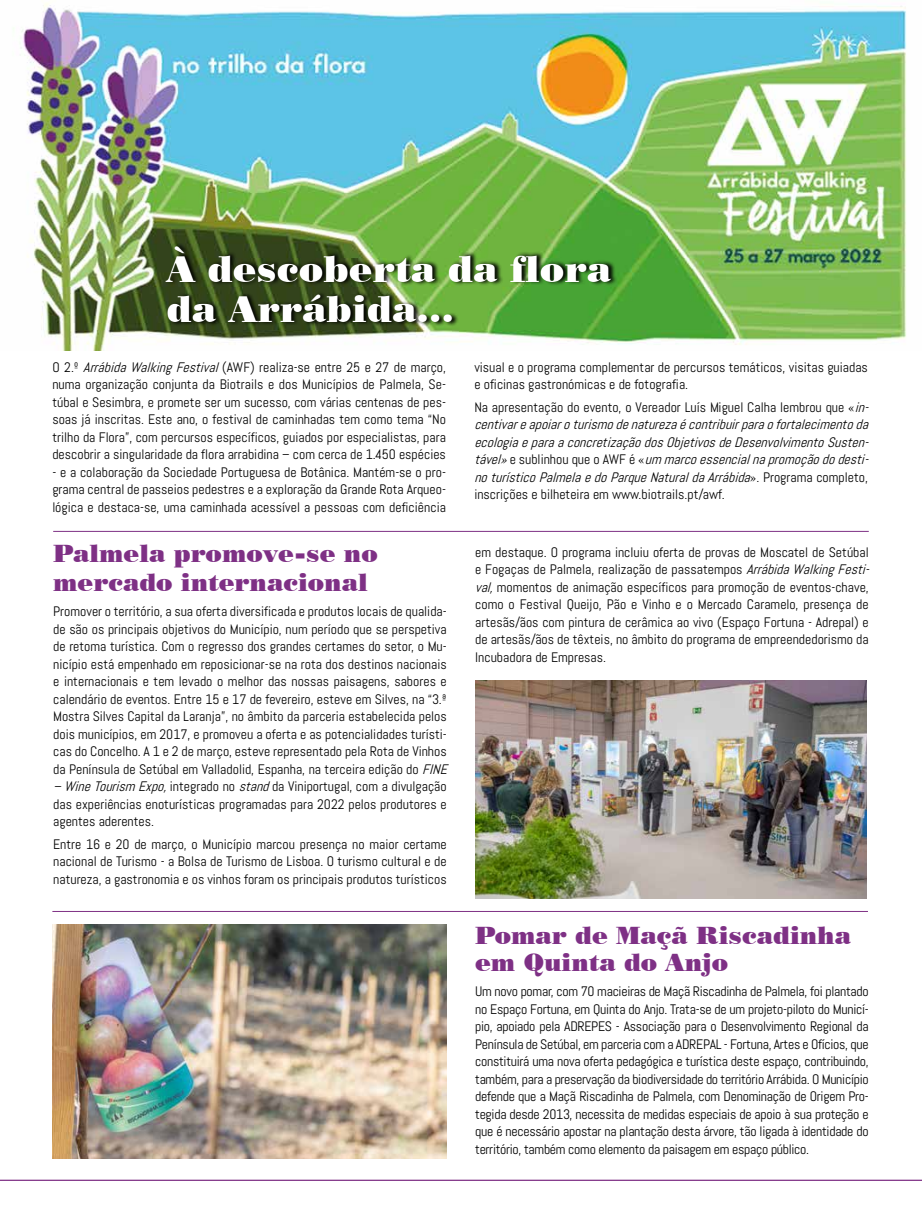
<style>
.page{position:relative;width:922px;height:1205px;background:#fff}
.page>*{position:absolute;margin:0;border:0;box-sizing:border-box;transform-origin:0 0}
.t1{font:37.5px/40px "Poster Bodoni BT";color:#fff}
.t2{font:25px/28.8px "Poster Bodoni BT";color:#7e3085}
.t3{font:13.75px/17.5px "Abel";color:#000;text-align:justify}
.t4{font:italic 13.75px/17.5px "Abel";color:#000}
.s1{font-style:italic}
.s2{font-style:normal}
</style>
<div class="page">
<hr style="left:0;top:1179px;width:921px;height:2px;background:#7e3085">
<hr style="left:53px;top:531px;width:815px;height:1px;background:#7e3085">
<hr style="left:52px;top:911px;width:815px;height:1px;background:#7e3085">
<img style="left:13px;top:3px;width:894px;height:347px">
<img style="left:475px;top:680px;width:391px;height:218px">
<div style="left:165px;top:243px;width:453px;height:83px;background:#000;opacity:.92"></div>
<div style="left:159px;top:246px;width:509px;height:95px;background:#fff;opacity:.75"></div>
<img style="left:52px;top:924px;width:394px;height:235px">
<h1 class="t1" style="left:166px;top:248px;width:446px">À descoberta da flora da Arrábida…</h1>
<p class="t3" style="left:52px;top:358px;width:395px">O 2.º <span class="s1">ArrábidaWalkingFestival</span>(AWF) realiza-se entre 25 e 27 de março, numa organização conjunta da Biotrails e dos Municípios de Palmela, Se&shy;túbal e Sesimbra, e promete ser um sucesso, com várias centenas de pes&shy;soas já inscritas. Este ano, o festival de caminhadas tem como tema “No trilho da Flora”, com percursos específicos, guiados por especialistas, para descobrir a singularidade da flora arrabidina – com cerca de 1.450 espécies</p>
<p class="t3" style="left:52px;top:463px;width:395px">- e a colaboração da Sociedade Portuguesa de Botânica. Mantém-se o pro&shy;grama central de passeios pedestres e a exploração da Grande Rota Arqueo&shy;lógica e destaca-se, uma caminhada acessível a pessoas com deficiência</p>
<h2 class="t2" style="left:53px;top:539px;width:326px">Palmela promove-se no mercado internacional</h2>
<p class="t3" style="left:53px;top:602px;width:399px;text-align:left">Promover o território, a sua oferta diversificada e produtos locais de qualida&shy;de são os principais objetivos do Município, num período que se perspetiva de retoma turística. Com o regresso dos grandes certames do setor, o Mu&shy;nicípio está empenhado em reposicionar-se na rota dos destinos nacionais e internacionais e tem levado o melhor das nossas paisagens, sabores e calendário de eventos. Entre 15 e 17 de fevereiro, esteve em Silves, na “3.ª Mostra Silves Capital da Laranja”, no âmbito da parceria estabelecida pelos dois municípios, em 2017, e promoveu a oferta e as potencialidades turísti&shy;cas do Concelho. A 1 e 2 de março, esteve representado pela Rota de Vinhos da Península de Setúbal em Valladolid, Espanha, na terceira edição do <span class="s1">FINE –WineTourism Expo,</span>integrado no <span class="s1">stand</span>da Viniportugal, com a divulgação das experiências enoturísticas programadas para 2022 pelos produtores e agentes aderentes.</p>
<p class="t3" style="left:53px;top:835px;width:395px">Entre 16 e 20 de março, o Município marcou presença no maior certame nacional de Turismo - a Bolsa de Turismo de Lisboa. O turismo cultural e de natureza, a gastronomia e os vinhos foram os principais produtos turísticos</p>
<p class="t3" style="left:474px;top:358px;width:395px">visual e o programa complementar de percursos temáticos, visitas guiadas e oficinas gastronómicas e de fotografia.</p>
<p class="t4" style="left:474px;top:398px;width:400px"><span class="s2">Na apresentação do evento, o Vereador Luís Miguel Calha lembrou que «</span>in&shy;centivareapoiaroturismodenaturezaécontribuirparaofortalecimentoda ecologiaeparaaconcretizaçãodosObjetivosdeDesenvolvimentoSusten&shy;tável»<span class="s2">e s u b l i n h o u q u e o AW F é «</span> um marcoessencialnapromoçãododesti&shy;noturísticoPalmelaedoParqueNaturaldaArrábida<span class="s2">» . P r o g r a m a c o m p l e t o , inscrições e bilheteira em www.biotrails.pt/awf.</span></p>
<p class="t3" style="left:475px;top:543px;width:400px;text-align:left">em destaque. O programa incluiu oferta de provas de Moscatel de Setúbal e Fogaças de Palmela, realização de passatempos <span class="s1">ArrábidaWalkingFesti&shy;val,</span>momentos de animação específicos para promoção de eventos-chave, como o Festival Queijo, Pão e Vinho e o Mercado Caramelo, presença de artesãs/ãos com pintura de cerâmica ao vivo (Espaço Fortuna - Adrepal) e de artesãs/ãos de têxteis, no âmbito do programa de empreendedorismo da Incubadora de Empresas.</p>
<h2 class="t2" style="left:475px;top:920px;width:377px;line-height:27.5px">Pomar de Maçã Riscadinha em Quinta do Anjo</h2>
<p class="t3" style="left:475px;top:982px;width:395px">Um novo pomar, com 70 macieiras de Maçã Riscadinha de Palmela, foi plantado no Espaço Fortuna, em Quinta do Anjo. Trata-se de um projeto-piloto do Municí&shy;pio, apoiado pela ADREPES - Associação para o Desenvolvimento Regional da Península de Setúbal, em parceria com a ADREPAL - Fortuna, Artes e Ofícios, que constituirá uma nova oferta pedagógica e turística deste espaço, contribuindo, também, para a preservação da biodiversidade do território Arrábida. O Município defende que a Maçã Riscadinha de Palmela, com Denominação de Origem Pro&shy;tegida desde 2013, necessita de medidas especiais de apoio à sua proteção e que é necessário apostar na plantação desta árvore, tão ligada à identidade do território, também como elemento da paisagem em espaço público.</p>
</div>
